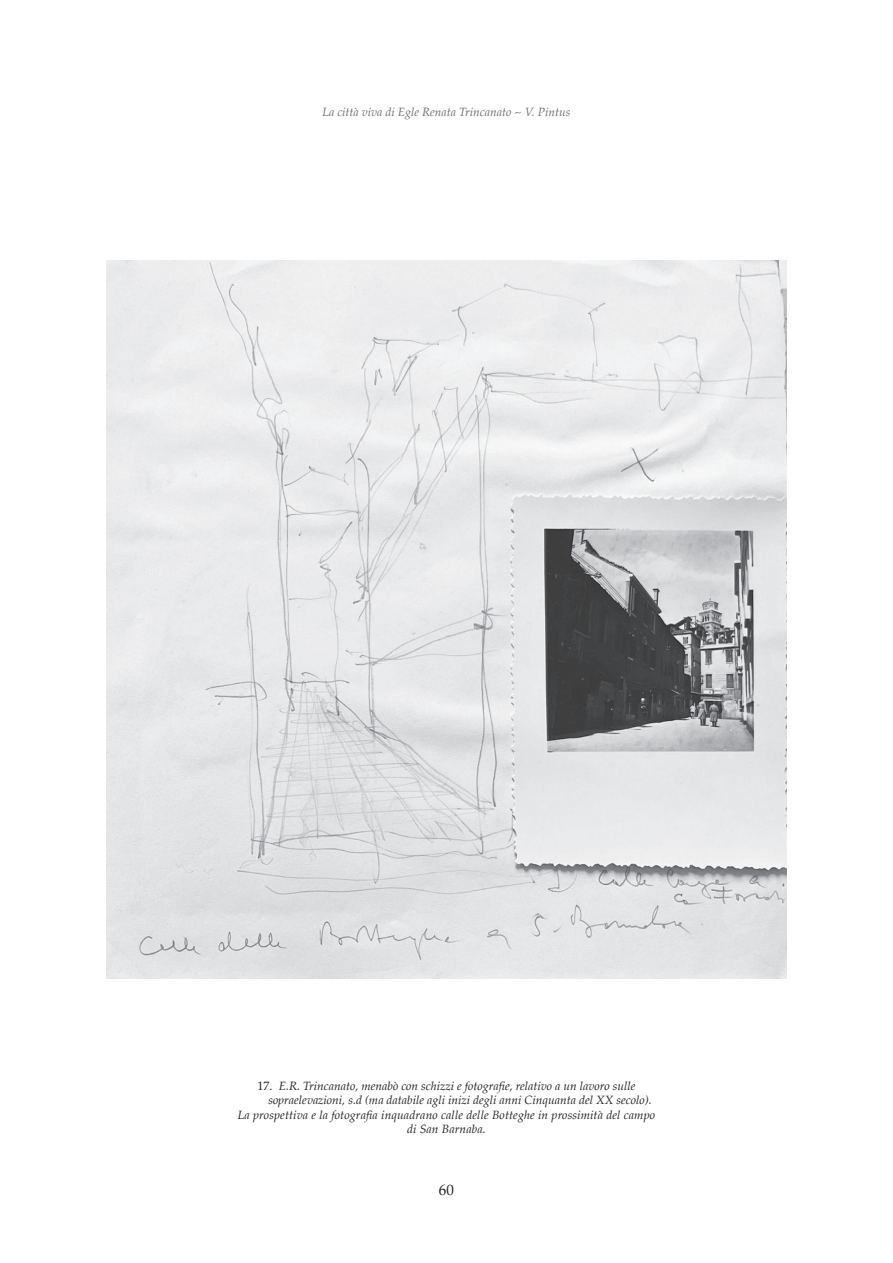
<style>
.page{position:relative;width:893px;height:1263px;background:#fff}
.page>*{position:absolute;margin:0;border:0;box-sizing:border-box;transform-origin:0 0}
.t1{font:15px "Palatino";color:#231f20}
.t2{font:italic 12px "Palatino";color:#231f20}
.t3{font:italic 12px "Palatino";color:#6c6d70}
.s1{font-style:normal}
</style>
<div class="page">
<img style="left:106px;top:260px;width:681px;height:719px">
<p class="t3" style="left:322px;top:102px;width:250px">La città viva di Egle Renata Trincanato ~ V. Pintus</p>
<p class="t2" style="left:258px;top:1076px;width:379px"><span class="s1">17.</span> E.R. Trincanato, menabò con schizzi e fotografie, relativo a un lavoro sulle</p>
<p class="t2" style="left:268px;top:1090px;width:385px">sopraelevazioni, s.d (ma databile agli inizi degli anni Cinquanta del XX secolo).</p>
<p class="t2" style="left:238px;top:1104px;width:419px">La prospettiva e la fotografia inquadrano calle delle Botteghe in prossimità del campo</p>
<p class="t2" style="left:407px;top:1119px;width:80px">di San Barnaba.</p>
<p class="t1" style="left:439px;top:1177px;width:16px">60</p>
</div>
